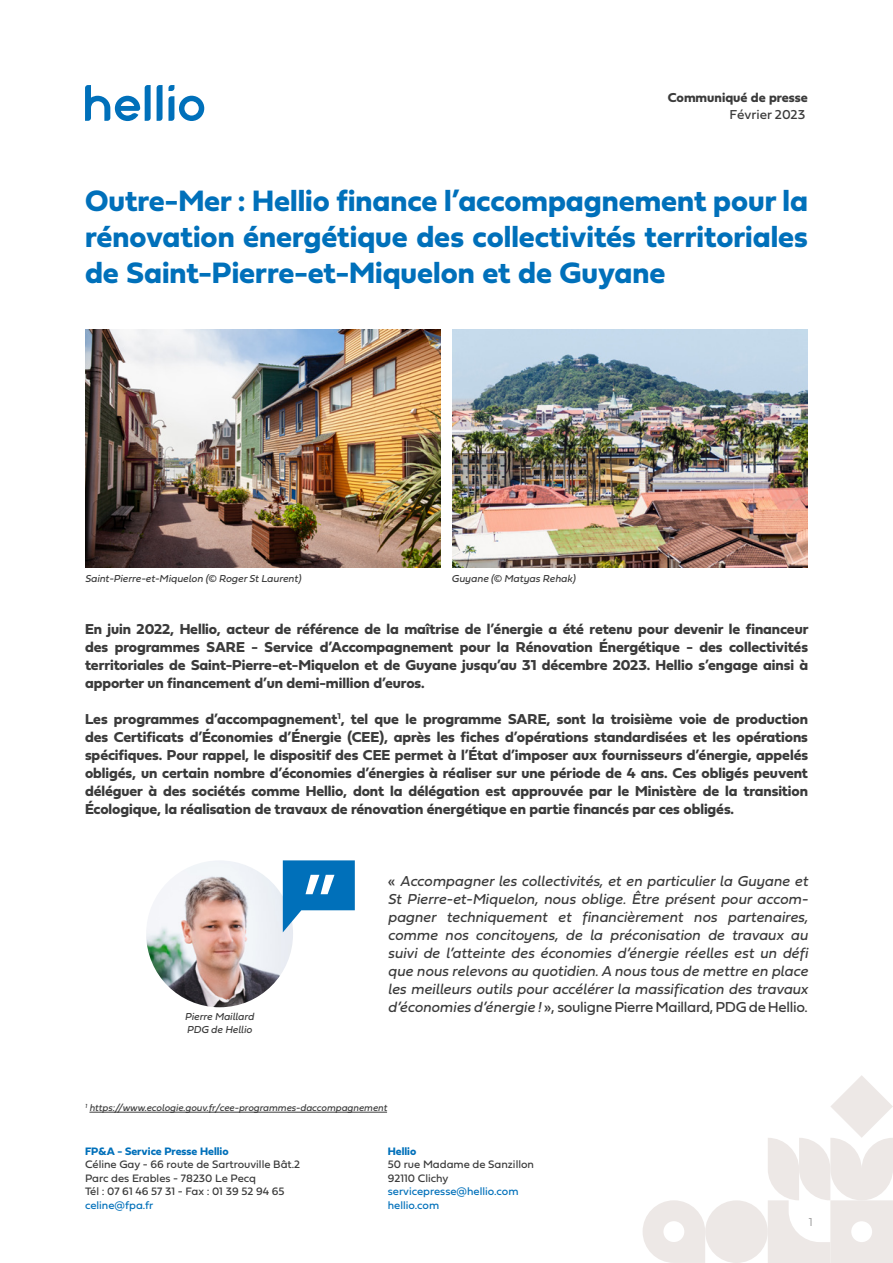
<style>
.page{position:relative;width:893px;height:1263px;background:#fff}
.page>*{position:absolute;margin:0;border:0;box-sizing:border-box;transform-origin:0 0}
.t1{font:30.75px/36px "Fieldwork Geo Bold";color:#0070ba;text-align:justify}
.t2{font:15px/18px "Fieldwork Geo Bold";letter-spacing:-.005em;color:#3b3b3b;text-align:justify}
.t3{font:italic 15px/18px "Fieldwork";color:#3b3b3b;text-align:justify}
.t4{font:15px "Fieldwork Geo Regular";letter-spacing:-.02em;color:#3b3b3b}
.t5{font:13.5px "Fieldwork Geo Bold";color:#3b3b3b}
.t6{font:13.5px "Fieldwork Geo Regular";color:#3b3b3b}
.t7{font:12px "Fieldwork Geo Light";color:#9d9d9d}
.t8{font:11.25px/13.5px "Fieldwork Geo Regular";color:#3b3b3b}
.t9{font:11.25px/13.5px "Fieldwork Geo Regular";color:#0070ba}
.t10{font:11.25px "Fieldwork Geo Bold";color:#0070ba}
.t11{font:italic 10.5px/12.6px "Fieldwork";color:#3b3b3b}
.t12{font:italic 9.9px "Fieldwork";color:#3b3b3b}
.s1{font-family:"Fieldwork Geo Regular";font-style:normal}
.s2{font-family:"Fieldwork";font-style:italic}
</style>
<div class="page">
<svg style="left:643px;top:1200px;width:62px;height:63px"></svg>
<svg style="left:768px;top:1075px;width:125px;height:188px"></svg>
<div style="left:705px;top:1200px;width:63px;height:63px;background:#ede8e6;border-radius:50%"></div>
<svg style="left:85px;top:85px;width:66px;height:36px"></svg>
<svg style="left:157px;top:85px;width:47px;height:36px"></svg>
<img style="left:452px;top:330px;width:356px;height:237px">
<img style="left:85px;top:330px;width:356px;height:237px">
<hr style="left:89px;top:1112px;width:298px;height:1px;background:#3b3b3b">
<img style="left:146px;top:860px;width:147px;height:147px;border-radius:73px">
<svg style="left:283px;top:860px;width:72px;height:72px"></svg>
<p class="t5" style="left:668px;top:87px;width:142px">Communiqué de presse</p>
<p class="t6" style="left:729px;top:104px;width:77px">Février 2023</p>
<h1 class="t1" style="left:85px;top:182px;width:724px">Outre-Mer : Hellio finance l’accompagnement pour la rénovation énergétique des collectivités territoriales de Saint-Pierre-et-Miquelon et de Guyane</h1>
<p class="t11" style="left:85px;top:572px;width:217px">Saint-Pierre-et-Miquelon (© Roger St Laurent)</p>
<p class="t11" style="left:452px;top:572px;width:125px">Guyane (© Matyas Rehak)</p>
<p class="t2" style="left:85px;top:619px;width:725px">En juin 2022, Hellio, acteur de référence de la maîtrise de l’énergie a été retenu pour devenir le financeur des programmes SARE - Service d’Accompagnement pour la Rénovation Énergétique - des collectivités territoriales de Saint-Pierre-et-Miquelon et de Guyane jusqu’au 31 décembre 2023. Hellio s’engage ainsi à apporter un financement d’un demi-million d’euros.</p>
<p class="t2" style="left:85px;top:709px;width:725px">Les programmes d’accompagnement<sup>1</sup>, tel que le programme SARE, sont la troisième voie de production des Certificats d’Économies d’Énergie (CEE), après les fiches d’opérations standardisées et les opérations spécifiques. Pour rappel, le dispositif des CEE permet à l’État d’imposer aux fournisseurs d’énergie, appelés obligés, un certain nombre d’économies d’énergies à réaliser sur une période de 4 ans. Ces obligés peuvent déléguer à des sociétés comme Hellio, dont la délégation est approuvée par le Ministère de la transition Écologique, la réalisation de travaux de rénovation énergétique en partie financés par ces obligés.</p>
<p class="t11" style="left:185px;top:1010px;width:71px">Pierre Maillard<br>PDG de Hellio</p>
<p class="t3" style="left:388px;top:871px;width:422px"><span class="s1">«</span> Accompagner les collectivités, et en particulier la Guyane et St Pierre-et-Miquelon, nous oblige. Être présent pour accom&shy;pagner techniquement et financièrement nos partenaires, comme nos concitoyens, de la préconisation de travaux au suivi de l’atteinte des économies d’énergie réelles est un défi que nous relevons au quotidien. A nous tous de mettre en place les meilleurs outils pour accélérer la massification des travaux</p>
<p class="t4" style="left:388px;top:995px;width:422px"><span class="s2">d’économies d’énergie !</span> », souligne Pierre Maillard, PDG de Hellio.</p>
<p class="t12" style="left:85px;top:1100px;width:303px"><sup>1</sup> https://www.ecologie.gouv.fr/cee-programmes-daccompagnement</p>
<p class="t10" style="left:85px;top:1142px;width:145px">FP&amp;A - Service Presse Hellio</p>
<p class="t8" style="left:85px;top:1157px;width:217px">Céline Gay - 66 route de Sartrouville Bât.2<br>Parc des Erables - 78230 Le Pecq<br>Tél : 07 61 46 57 31 - Fax : 01 39 52 94 65</p>
<p class="t9" style="left:85px;top:1198px;width:70px">celine@fpa.fr</p>
<p class="t10" style="left:388px;top:1142px;width:30px">Hellio</p>
<p class="t8" style="left:388px;top:1157px;width:148px">50 rue Madame de Sanzillon<br>92110 Clichy</p>
<p class="t9" style="left:388px;top:1184px;width:132px">servicepresse@hellio.com hellio.com</p>
<p class="t7" style="left:809px;top:1213px;width:6px">1</p>
</div>
